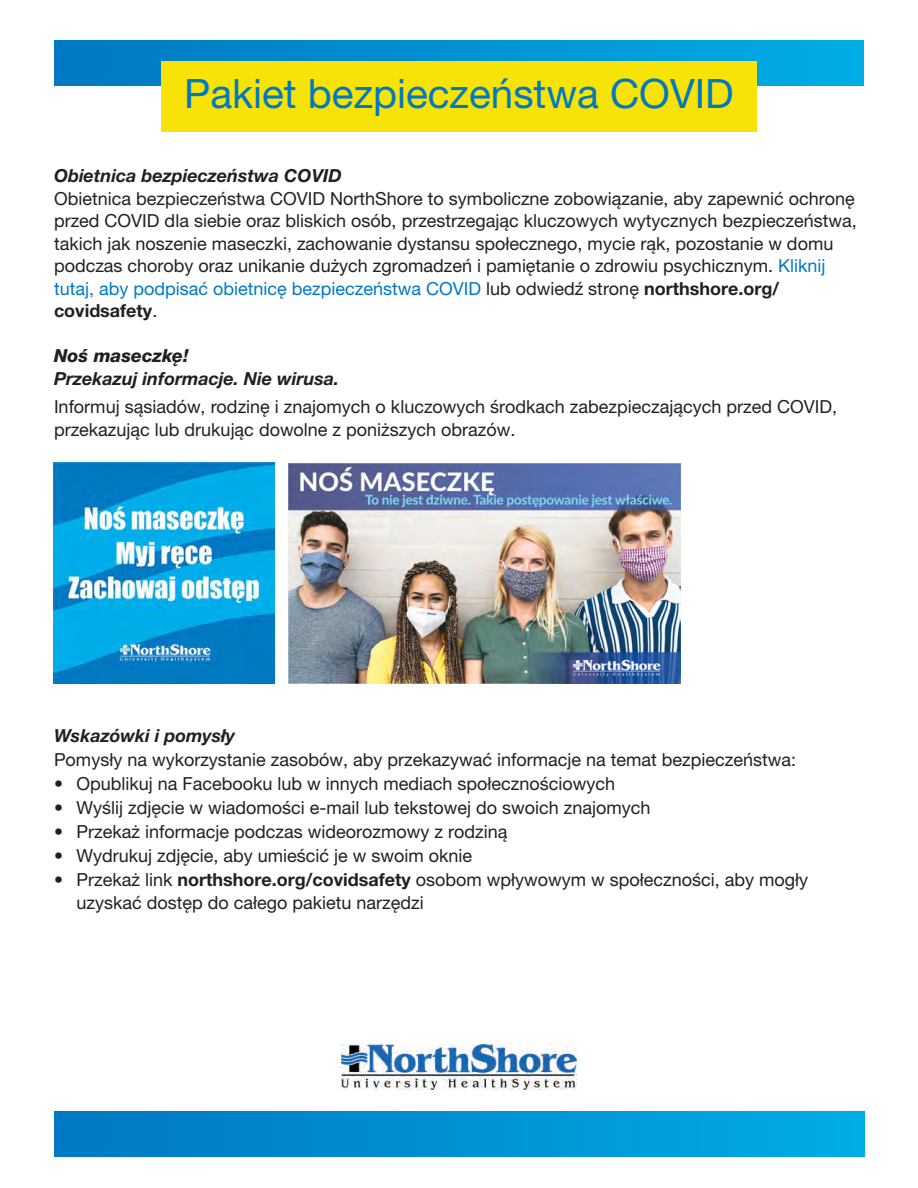
<style>
.page{position:relative;width:918px;height:1188px;background:#fff}
.page>*{position:absolute;margin:0;border:0;box-sizing:border-box;transform-origin:0 0}
.t1{font:40.5px "Helvetica Neue LT Pro";color:#0079c2}
.t2{font:18px/22.5px "Helvetica Neue LT Pro";color:#231f20}
.t3{font:italic 700 18px "Helvetica Neue LT Pro";color:#231f20}
.t4{font:italic 800 18px "Helvetica Neue LT Pro";color:#231f20}
.s1{color:#0079c2}
.s2{font-weight:700}
</style>
<div class="page">
<div style="left:54px;top:40px;width:810px;height:46px;background:linear-gradient(to right,#0078c1,#00ace7)"></div>
<div style="left:161px;top:61px;width:596px;height:70px;background:#f7e307"></div>
<div style="left:55px;top:1112px;width:810px;height:44px;background:linear-gradient(to right,#0078c1,#00ace7)"></div>
<img style="left:341px;top:1045px;width:236px;height:45px">
<img style="left:54px;top:462px;width:221px;height:221px">
<img style="left:289px;top:463px;width:391px;height:221px">
<h1 class="t1" style="left:184px;top:70px;width:551px">Pakiet bezpieczeństwa COVID</h1>
<p class="t3" style="left:54px;top:165px;width:289px">Obietnica bezpieczeństwa COVID</p>
<p class="t2" style="left:54px;top:187px;width:804px">Obietnica bezpieczeństwa COVID NorthShore to symboliczne zobowiązanie, aby zapewnić ochronę przed COVID dla siebie oraz bliskich osób, przestrzegając kluczowych wytycznych bezpieczeństwa, takich jak noszenie maseczki, zachowanie dystansu społecznego, mycie rąk, pozostanie w domu podczas choroby oraz unikanie dużych zgromadzeń i pamiętanie o zdrowiu psychicznym. <span class="s1">Kliknij tutaj, aby podpisać obietnicę bezpieczeństwa COVID</span> lub odwiedź stronę <span class="s2">northshore.org/ covidsafety</span>.</p>
<p class="t4" style="left:54px;top:345px;width:137px">Noś maseczkę!</p>
<p class="t3" style="left:54px;top:367px;width:287px">Przekazuj informacje. Nie wirusa.</p>
<p class="t2" style="left:54px;top:395px;width:785px">Informuj sąsiadów, rodzinę i znajomych o kluczowych środkach zabezpieczających przed COVID, przekazując lub drukując dowolne z poniższych obrazów.</p>
<p class="t3" style="left:54px;top:725px;width:183px">Wskazówki i pomysły</p>
<p class="t2" style="left:54px;top:748px;width:744px">Pomysły na wykorzystanie zasobów, aby przekazywać informacje na temat bezpieczeństwa:</p>
<p class="t2" style="left:54px;top:772px;width:563px">• Opublikuj na Facebooku lub w innych mediach społecznościowych</p>
<p class="t2" style="left:54px;top:796px;width:598px">• Wyślij zdjęcie w wiadomości e-mail lub tekstowej do swoich znajomych</p>
<p class="t2" style="left:54px;top:820px;width:455px">• Przekaż informacje podczas wideorozmowy z rodziną</p>
<p class="t2" style="left:54px;top:844px;width:420px">• Wydrukuj zdjęcie, aby umieścić je w swoim oknie</p>
<p class="t2" style="left:76px;top:868px;width:733px;text-indent:-22px">• Przekaż link <span class="s2">northshore.org/covidsafety</span> osobom wpływowym w społeczności, aby mogły uzyskać dostęp do całego pakietu narzędzi</p>
</div>
